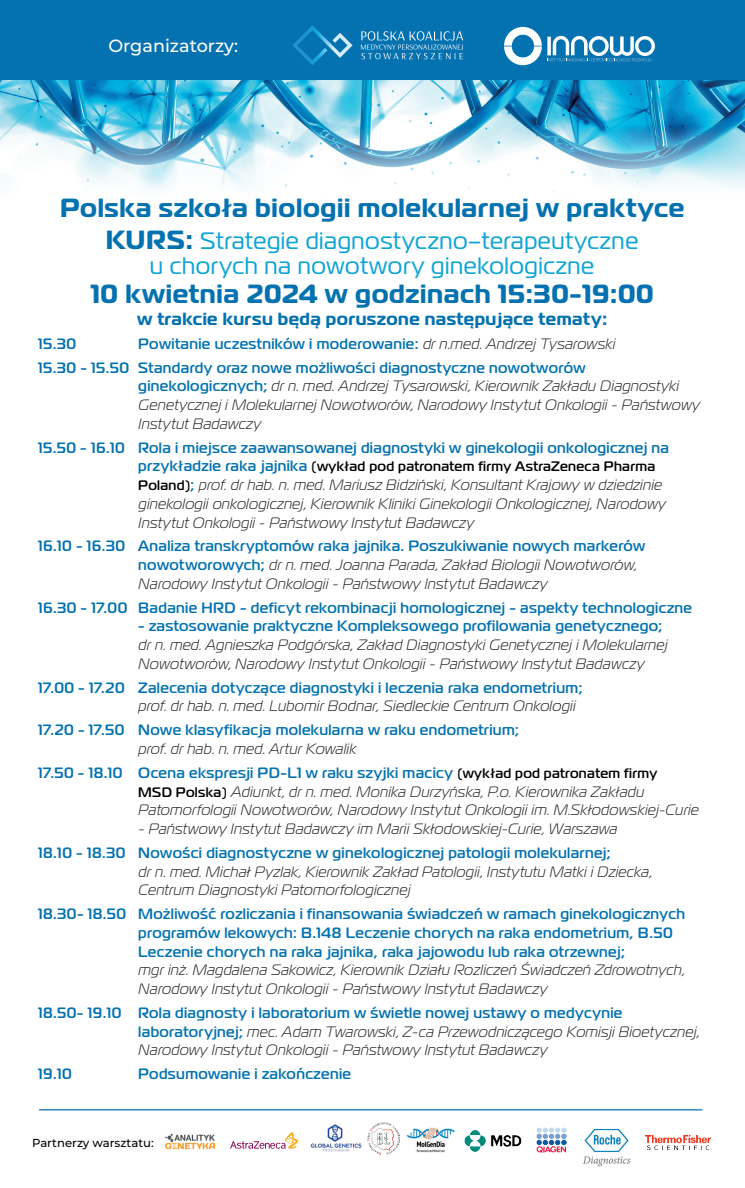
<style>
.page{position:relative;width:745px;height:1188px;background:#fff}
.page>*{position:absolute;margin:0;border:0;box-sizing:border-box;transform-origin:0 0}
.t1{font:700 26.25px "Magistral";letter-spacing:.025em;color:#0472b0}
.t2{font:23.75px/25px "Magistral";letter-spacing:.025em;color:#11a5d5;text-align:center}
.t3{font:500 17.62px "Montserrat";color:#fff}
.t4{font:700 17.5px "Magistral";letter-spacing:.025em;color:#0472b0}
.t5{font:italic 300 15px/18.8px "Magistral";letter-spacing:.025em;color:#231f20}
.t6{font:500 15px/18.8px "Magistral";letter-spacing:.025em;color:#0472b0}
.t7{font:500 13.75px "Magistral";letter-spacing:.025em;color:#000001}
.t8{font:500 11.62px "Montserrat";color:#000001}
.s1{font-weight:700;font-size:26.25px;color:#0472b0}
.s2{font-weight:300;font-style:italic;color:#231f20}
.s3{font-weight:500;font-style:normal;color:#0472b0}
.s4{font-size:15px;color:#0472b0}
.s5{font-weight:500;font-style:normal;font-size:13.75px;color:#000001}
</style>
<div class="page">
<img style="left:0;top:80px;width:744px;height:116px">
<div style="left:0;top:0;width:744px;height:80px;background:#0472b0"></div>
<svg style="left:504px;top:27px;width:37px;height:38px"></svg>
<svg style="left:547px;top:36px;width:107px;height:25px"></svg>
<svg style="left:292px;top:25px;width:60px;height:40px"></svg>
<svg style="left:360px;top:31px;width:103px;height:28px"></svg>
<hr style="left:39px;top:1109px;width:663px;height:1px;background:#0472b0">
<img style="left:407px;top:1127px;width:48px;height:25px">
<img style="left:165px;top:1133px;width:51px;height:16px">
<svg style="left:230px;top:1132px;width:68px;height:16px"></svg>
<img style="left:645px;top:1135px;width:65px;height:14px">
<img style="left:536px;top:1127px;width:30px;height:25px">
<img style="left:583px;top:1129px;width:47px;height:37px">
<img style="left:310px;top:1124px;width:52px;height:27px">
<img style="left:464px;top:1130px;width:58px;height:22px">
<img style="left:368px;top:1122px;width:31px;height:32px">
<p class="t3" style="left:108px;top:34px;width:131px">Organizatorzy:</p>
<p class="t1" style="left:60px;top:191px;width:625px">Polska szkoła biologii molekularnej w praktyce</p>
<p class="t2" style="left:106px;top:228px;width:533px"><span class="s1">KURS:</span> Strategie diagnostyczno–terapeutyczne u chorych na nowotwory ginekologiczne</p>
<p class="t1" style="left:91px;top:276px;width:564px">10 kwietnia 2024 w godzinach 15:30-19:00</p>
<p class="t4" style="left:137px;top:307px;width:471px">w trakcie kursu będą poruszone następujące tematy:</p>
<p class="t6" style="left:38px;top:334px;width:39px">15.30</p>
<p class="t6" style="left:138px;top:334px;width:478px">Powitanie uczestników i moderowanie: <span class="s2">dr n.med. Andrzej Tysarowski</span></p>
<p class="t5" style="left:138px;top:357px;width:562px;text-indent:-100px"><span class="s3">15.30 - 15.50 Standardy oraz nowe możliwości diagnostyczne nowotworów ginekologicznych;</span> dr n. med. Andrzej Tysarowski, Kierownik Zakładu Diagnostyki Genetycznej i Molekularnej Nowotworów, Narodowy Instytut Onkologii - Państwowy Instytut Badawczy</p>
<p class="t6" style="left:38px;top:438px;width:632px">15.50 - 16.10 Rola i miejsce zaawansowanej diagnostyki w ginekologii onkologicznej na</p>
<p class="t7" style="left:138px;top:458px;width:518px"><span class="s4">przykładzie raka jajnika</span> (wykład pod patronatem firmy AstraZeneca Pharma</p>
<p class="t5" style="left:138px;top:475px;width:528px"><span class="s5">Poland)</span><span class="s3">;</span> prof. dr hab. n. med. Mariusz Bidziński, Konsultant Krajowy w dziedzinie ginekologii onkologicznej, Kierownik Kliniki Ginekologii Onkologicznej, Narodowy<br>Instytut Onkologii - Państwowy Instytut Badawczy</p>
<p class="t5" style="left:138px;top:536px;width:508px;text-indent:-100px"><span class="s3">16.10 - 16.30 Analiza transkryptomów raka jajnika. Poszukiwanie nowych markerów nowotworowych;</span> dr n. med. Joanna Parada, Zakład Biologii Nowotworów,<br>Narodowy Instytut Onkologii - Państwowy Instytut Badawczy</p>
<p class="t6" style="left:38px;top:598px;width:655px">16.30 - 17.00 Badanie HRD - deficyt rekombinacji homologicznej - aspekty technologiczne</p>
<p class="t5" style="left:138px;top:616px;width:530px"><span class="s3">- zastosowanie praktyczne Kompleksowego profilowania genetycznego; </span>dr n. med. Agnieszka Podgórska, Zakład Diagnostyki Genetycznej i Molekularnej<br>Nowotworów, Narodowy Instytut Onkologii - Państwowy Instytut Badawczy</p>
<p class="t6" style="left:138px;top:678px;width:445px;text-indent:-100px">17.00 - 17.20 Zalecenia dotyczące diagnostyki i leczenia raka endometrium; <span class="s2">prof. dr hab. n. med. Lubomir Bodnar, Siedleckie Centrum Onkologii</span></p>
<p class="t6" style="left:138px;top:721px;width:382px;text-indent:-100px">17.20 - 17.50 Nowe klasyfikacja molekularna w raku endometrium; <span class="s2">prof. dr hab. n. med. Artur Kowalik</span></p>
<p class="t5" style="left:138px;top:762px;width:561px;text-indent:-100px"><span class="s3">17.50 - 18.10 Ocena ekspresji PD-L1 w raku szyjki macicy</span> <span class="s5">(wykład pod patronatem firmy<br>MSD Polska)</span> Adiunkt, dr n. med. Monika Durzyńska, P.o. Kierownika Zakładu<br>Patomorfologii Nowotworów, Narodowy Instytut Onkologii im. M.Skłodowskiej-Curie</p>
<p class="t5" style="left:138px;top:819px;width:480px">- Państwowy Instytut Badawczy im Marii Skłodowskiej-Curie, Warszawa</p>
<p class="t5" style="left:138px;top:842px;width:515px;text-indent:-100px"><span class="s3">18.10 - 18.30 Nowości diagnostyczne w ginekologicznej patologii molekularnej;<br></span>dr n. med. Michał Pyzlak, Kierownik Zakład Patologii, Instytutu Matki i Dziecka,<br>Centrum Diagnostyki Patomorfologicznej</p>
<p class="t6" style="left:138px;top:904px;width:548px;text-indent:-100px">18.30- 18.50 Możliwość rozliczania i finansowania świadczeń w ramach ginekologicznych programów lekowych: B.148 Leczenie chorych na raka endometrium, B.50<br>Leczenie chorych na raka jajnika, raka jajowodu lub raka otrzewnej;<br><span class="s2">mgr inż. Magdalena Sakowicz, Kierownik Działu Rozliczeń Świadczeń Zdrowotnych, Narodowy Instytut Onkologii - Państwowy Instytut Badawczy</span></p>
<p class="t5" style="left:138px;top:1002px;width:562px;text-indent:-100px"><span class="s3">18.50- 19.10 Rola diagnosty i laboratorium w świetle nowej ustawy o medycynie laboratoryjnej;</span> mec. Adam Twarowski, Z-ca Przewodniczącego Komisji Bioetycznej,<br>Narodowy Instytut Onkologii - Państwowy Instytut Badawczy</p>
<p class="t6" style="left:38px;top:1064px;width:35px">19.10</p>
<p class="t6" style="left:138px;top:1064px;width:214px">Podsumowanie i zakończenie</p>
<p class="t8" style="left:32px;top:1134px;width:123px">Partnerzy warsztatu:</p>
</div>
